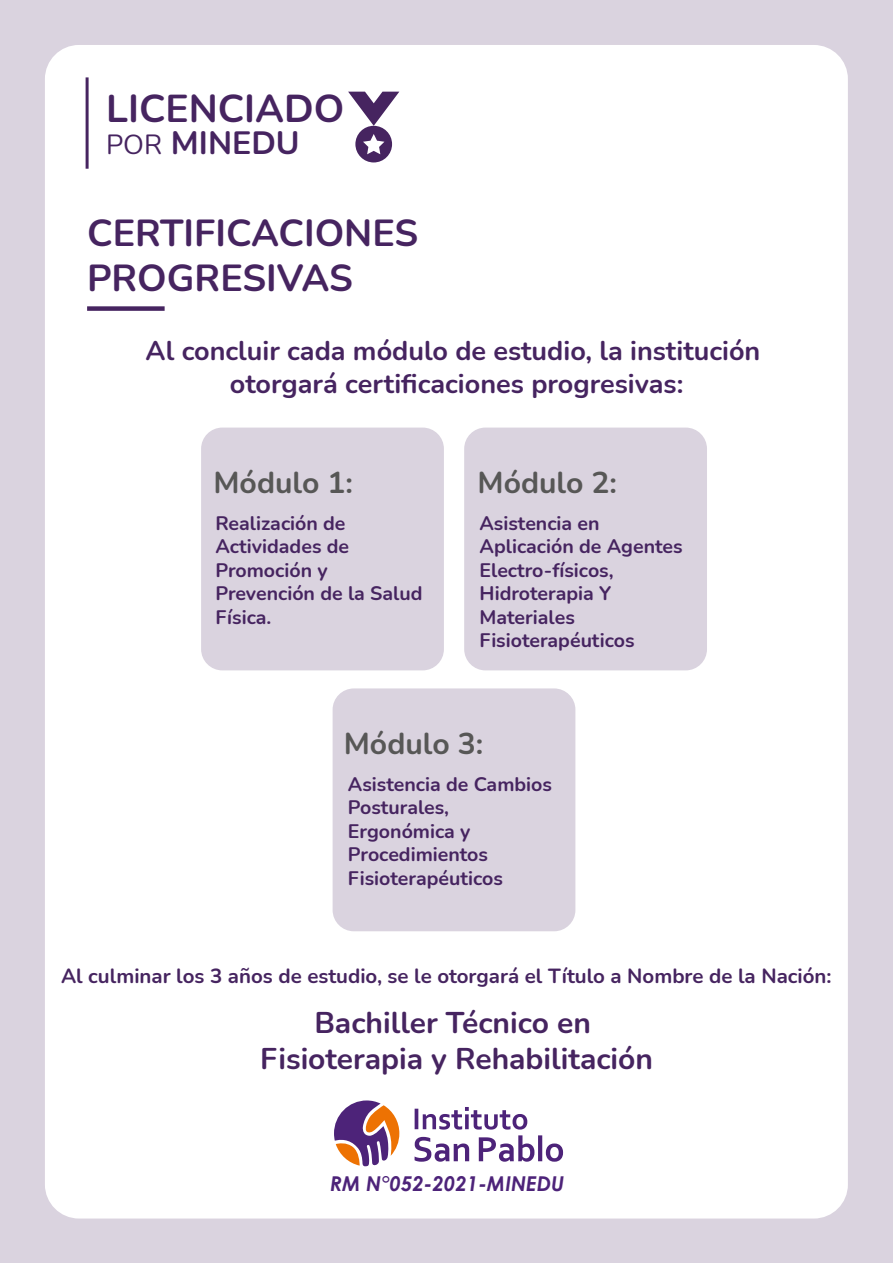
<style>
.page{position:relative;width:893px;height:1263px;background:#dad3df}
.page>*{position:absolute;margin:0;border:0;box-sizing:border-box;transform-origin:0 0}
.t1{font:700 38.85px "Nunito";color:#462460}
.t2{font:700 37.65px/45.2px "Nunito";color:#462460}
.t3{font:700 32.25px "Nunito";color:#462460}
.t4{font:700 30.15px "Nunito";color:#575756}
.t5{font:700 30px/36px "Nunito";color:#462460;text-align:center}
.t6{font:700 27px/32.4px "Nunito";color:#462460;text-align:center}
.t7{font:700 20.4px "Nunito";color:#462460}
.t8{font:italic 700 20.4px "Century Gothic";color:#4d2379}
.t9{font:700 19.5px/23.4px "Nunito";color:#462460}
.s1{font-weight:400;font-size:27.15px}
</style>
<div class="page">
<div style="left:45px;top:45px;width:803px;height:1173px;background:#fff;border-radius:34px"></div>
<svg style="left:348px;top:92px;width:51px;height:70px"></svg>
<hr style="left:86px;top:77px;width:3px;height:92px;background:#462460">
<svg style="left:334px;top:1100px;width:65px;height:66px"></svg>
<svg style="left:415px;top:1107px;width:112px;height:22px"></svg>
<svg style="left:415px;top:1137px;width:54px;height:25px"></svg>
<svg style="left:479px;top:1135px;width:84px;height:27px"></svg>
<div style="left:87px;top:306px;width:78px;height:5px;background:#462460"></div>
<div style="left:201px;top:428px;width:243px;height:242px;background:#dad3df;border-radius:21px"></div>
<div style="left:464px;top:428px;width:243px;height:242px;background:#dad3df;border-radius:21px"></div>
<div style="left:333px;top:688px;width:242px;height:243px;background:#dad3df;border-radius:21px"></div>
<h1 class="t1" style="left:106px;top:81px;width:240px">LICENCIADO</h1>
<h3 class="t3" style="left:106px;top:120px;width:195px"><span class="s1">POR</span> MINEDU</h3>
<h2 class="t2" style="left:87px;top:209px;width:333px">CERTIFICACIONES<br>PROGRESIVAS</h2>
<h3 class="t6" style="left:146px;top:333px;width:616px">Al concluir cada módulo de estudio, la institución otorgará certificaciones progresivas:</h3>
<h3 class="t4" style="left:213px;top:461px;width:141px">Módulo 1:</h3>
<h3 class="t4" style="left:477px;top:461px;width:141px">Módulo 2:</h3>
<p class="t9" style="left:215px;top:511px;width:209px">Realización de<br>Actividades de<br>Promoción y<br>Prevención de la Salud<br>Física.</p>
<p class="t9" style="left:480px;top:511px;width:205px">Asistencia en<br>Aplicación de Agentes<br>Electro-físicos,<br>Hidroterapia Y<br>Materiales<br>Fisioterapéuticos</p>
<h3 class="t4" style="left:344px;top:722px;width:141px">Módulo 3:</h3>
<p class="t9" style="left:348px;top:772px;width:206px">Asistencia de Cambios<br>Posturales,<br>Ergonómica y<br>Procedimientos<br>Fisioterapéuticos</p>
<p class="t7" style="left:61px;top:961px;width:772px">Al culminar los 3 años de estudio, se le otorgará el Título a Nombre de la Nación:</p>
<h3 class="t5" style="left:260px;top:1003px;width:394px">Bachiller Técnico en<br>Fisioterapia y Rehabilitación</h3>
<p class="t8" style="left:330px;top:1168px;width:236px">RM N°052-2021-MINEDU</p>
</div>
